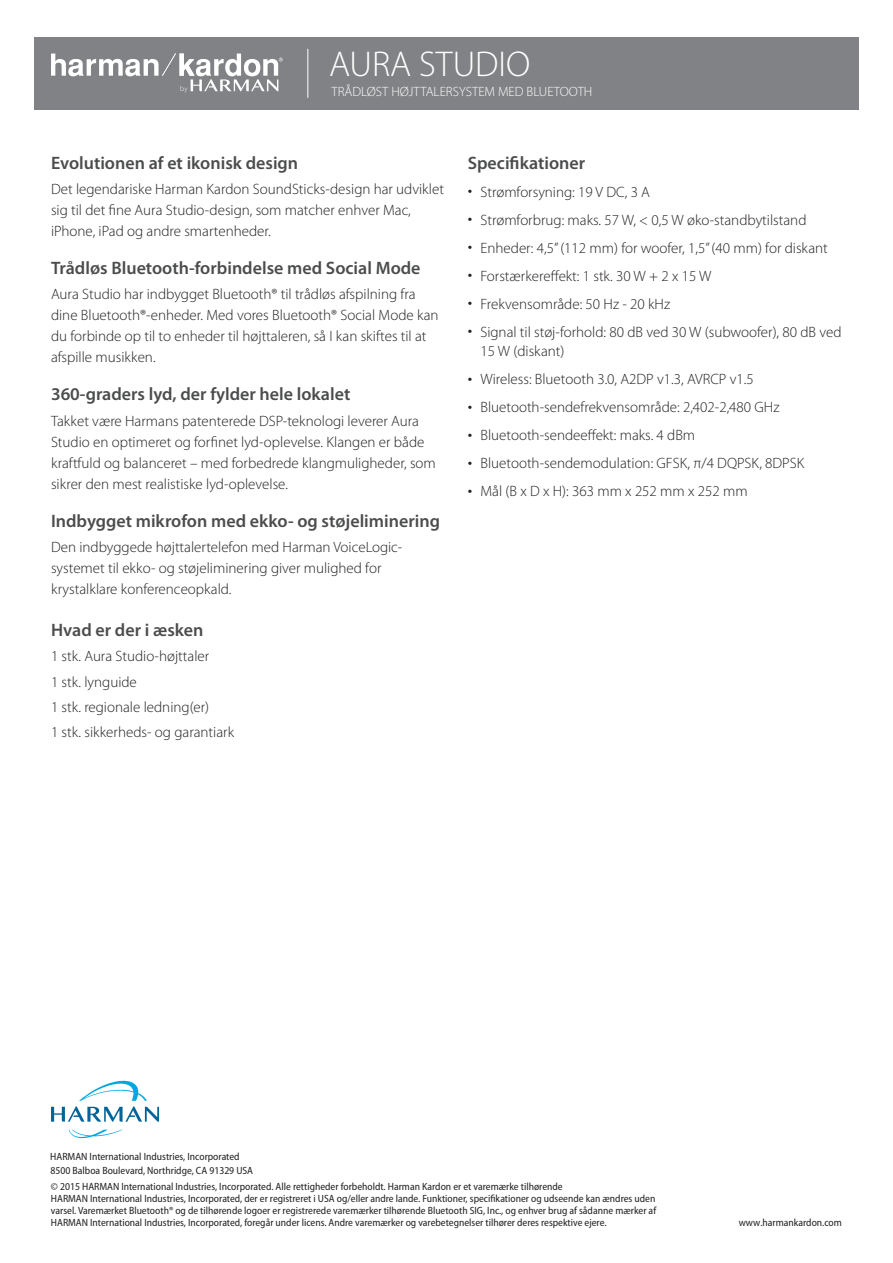
<style>
.page{position:relative;width:893px;height:1263px;background:#fff}
.page>*{position:absolute;margin:0;border:0;box-sizing:border-box;transform-origin:0 0}
.t1{font:300 36px "Myriad Pro";color:#fff}
.t2{font:600 18px "Myriad Pro";color:#4b4c4d}
.t3{font:300 15px/21px "Myriad Pro";color:#231f20}
.t4{font:300 13.5px "Myriad Pro";color:#fff}
.t5{font:semi-condensed 10.5px/12px "Myriad Pro";color:#231f20}
.s1{font-size:18px}
</style>
<div class="page">
<div style="left:34px;top:37px;width:825px;height:72px;background:#808285"></div>
<hr style="left:307px;top:49px;width:1px;height:49px;background:#fff">
<svg style="left:51px;top:53px;width:232px;height:40px"></svg>
<svg style="left:69px;top:1130px;width:53px;height:8px"></svg>
<svg style="left:51px;top:1080px;width:108px;height:42px"></svg>
<p class="t1" style="left:329px;top:44px;width:202px">AURA STUDIO</p>
<p class="t4" style="left:331px;top:84px;width:263px">TRÅDLØST HØJTTALERSYSTEM MED BLUETOOTH</p>
<p class="t2" style="left:51px;top:153px;width:249px">Evolutionen af et ikonisk design</p>
<p class="t3" style="left:51px;top:179px;width:395px">Det legendariske Harman Kardon SoundSticks-design har udviklet sig til det fine Aura Studio-design, som matcher enhver Mac, iPhone, iPad og andre smartenheder.</p>
<p class="t2" style="left:51px;top:258px;width:371px">Trådløs Bluetooth-forbindelse med Social Mode</p>
<p class="t3" style="left:51px;top:284px;width:389px">Aura Studio har indbygget Bluetooth® til trådløs afspilning fra dine Bluetooth®-enheder. Med vores Bluetooth® Social Mode kan du forbinde op til to enheder til højttaleren, så I kan skiftes til at afspille musikken.</p>
<p class="t2" style="left:51px;top:384px;width:301px">360-graders lyd, der fylder hele lokalet</p>
<p class="t3" style="left:51px;top:410px;width:386px">Takket være Harmans patenterede DSP-teknologi leverer Aura Studio en optimeret og forfinet lyd-oplevelse. Klangen er både kraftfuld og balanceret – med forbedrede klangmuligheder, som sikrer den mest realistiske lyd-oplevelse.</p>
<p class="t2" style="left:51px;top:511px;width:390px">Indbygget mikrofon med ekko- og støjeliminering</p>
<p class="t3" style="left:51px;top:537px;width:353px">Den indbyggede højttalertelefon med Harman VoiceLogic&shy;systemet til ekko- og støjeliminering giver mulighed for krystalklare konferenceopkald.</p>
<p class="t2" style="left:51px;top:620px;width:154px">Hvad er der i æsken</p>
<p class="t3" style="left:51px;top:646px;width:160px">1 stk. Aura Studio-højttaler</p>
<p class="t3" style="left:51px;top:671px;width:87px">1 stk. lynguide</p>
<p class="t3" style="left:51px;top:697px;width:160px">1 stk. regionale ledning(er)</p>
<p class="t3" style="left:51px;top:722px;width:185px">1 stk. sikkerheds- og garantiark</p>
<p class="t2" style="left:468px;top:153px;width:119px">Specifikationer</p>
<p class="t3" style="left:468px;top:182px;width:184px"><span class="s1">•</span> Strømforsyning: 19 V DC, 3 A</p>
<p class="t3" style="left:468px;top:210px;width:340px"><span class="s1">•</span> Strømforbrug: maks. 57 W, &lt; 0,5 W øko-standbytilstand</p>
<p class="t3" style="left:468px;top:238px;width:362px"><span class="s1">•</span> Enheder: 4,5” (112 mm) for woofer, 1,5” (40 mm) for diskant</p>
<p class="t3" style="left:468px;top:266px;width:245px"><span class="s1">•</span> Forstærkereffekt: 1 stk. 30 W + 2 x 15 W</p>
<p class="t3" style="left:468px;top:294px;width:204px"><span class="s1">•</span> Frekvensområde: 50 Hz - 20 kHz</p>
<p class="t3" style="left:480px;top:322px;width:363px;line-height:19.5px;text-indent:-13px"><span class="s1">•</span> Signal til støj-forhold: 80 dB ved 30 W (subwoofer), 80 dB ved<br>15 W (diskant)</p>
<p class="t3" style="left:468px;top:369px;width:288px"><span class="s1">•</span> Wireless: Bluetooth 3.0, A2DP v1.3, AVRCP v1.5</p>
<p class="t3" style="left:468px;top:397px;width:313px"><span class="s1">•</span> Bluetooth-sendefrekvensområde: 2,402-2,480 GHz</p>
<p class="t3" style="left:468px;top:425px;width:229px"><span class="s1">•</span> Bluetooth-sendeeffekt: maks. 4 dBm</p>
<p class="t3" style="left:468px;top:453px;width:338px"><span class="s1">•</span> Bluetooth-sendemodulation: GFSK, π/4 DQPSK, 8DPSK</p>
<p class="t3" style="left:468px;top:481px;width:281px"><span class="s1">•</span> Mål (B x D x H): 363 mm x 252 mm x 252 mm</p>
<p class="t5" style="left:50px;top:1150px;width:204px;line-height:13.5px">HARMAN International Industries, Incorporated<br>8500 Balboa Boulevard, Northridge, CA 91329 USA</p>
<p class="t5" style="left:51px;top:1181px;width:607px">© 2015 HARMAN International Industries, Incorporated. Alle rettigheder forbeholdt. Harman Kardon er et varemærke tilhørende<br>HARMAN International Industries, Incorporated, der er registreret i USA og/eller andre lande. Funktioner, specifikationer og udseende kan ændres uden varsel. Varemærket Bluetooth® og de tilhørende logoer er registrerede varemærker tilhørende Bluetooth SIG, Inc., og enhver brug af sådanne mærker af HARMAN International Industries, Incorporated, foregår under licens. Andre varemærker og varebetegnelser tilhører deres respektive ejere.</p>
<p class="t5" style="left:739px;top:1217px;width:105px">www.harmankardon.com</p>
</div>
